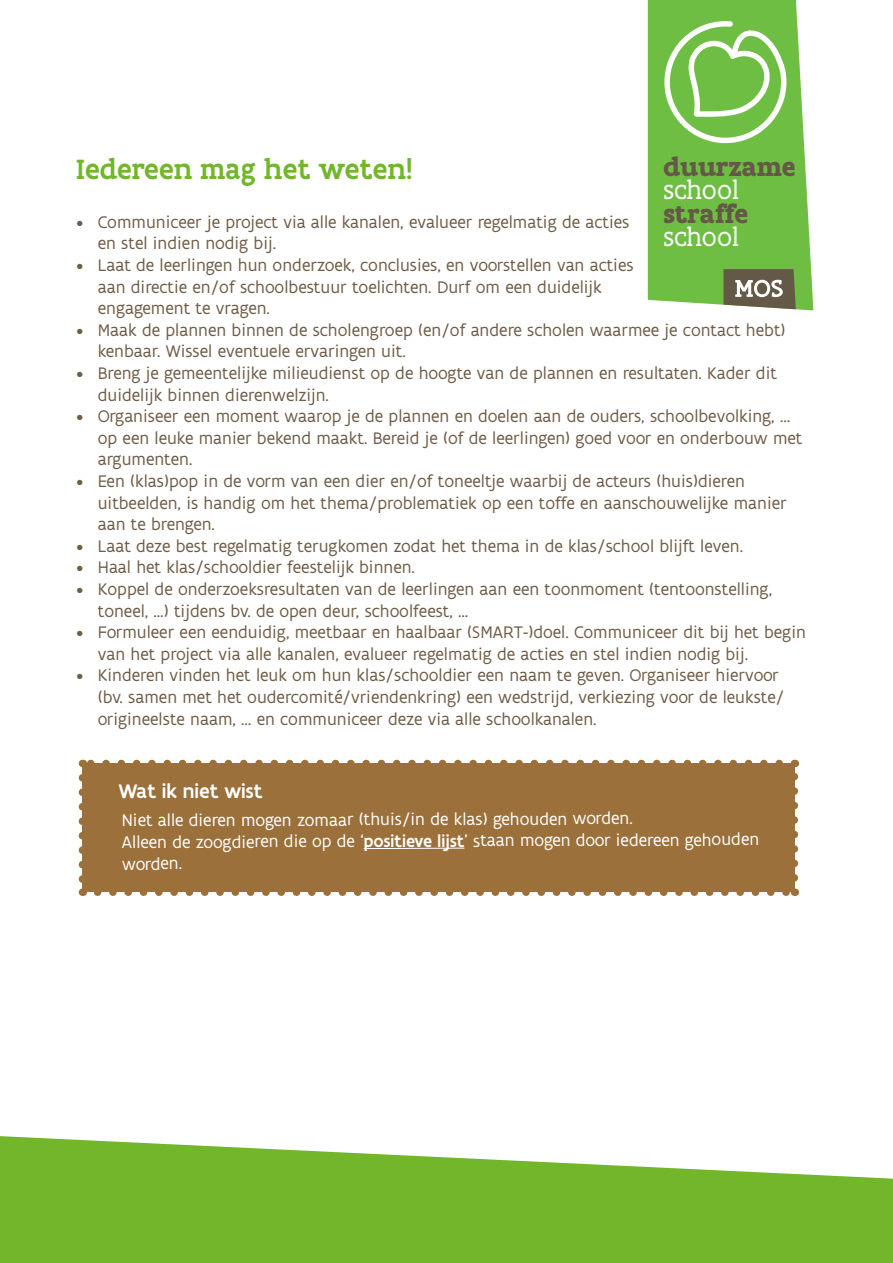
<style>
.page{position:relative;width:893px;height:1263px;background:#fff}
.page>*{position:absolute;margin:0;border:0;box-sizing:border-box;transform-origin:0 0}
.t1{font:500 30px "Flanders Art Serif";color:#72b62b}
.t2{font:700 27.75px "Flanders Art Serif";letter-spacing:-.015em;color:#645847}
.t3{font:27.75px "Flanders Art Serif";color:#fff}
.t4{font:500 21px "Flanders Art Sans";color:#fff}
.t5{font:18px/21.6px "Flanders Art Sans";color:#6f5d48}
.t6{font:18px/21.1px "Flanders Art Sans";letter-spacing:-.005em;color:#fff}
.s1{font-weight:500}
</style>
<div class="page">
<svg style="left:648px;top:0;width:165px;height:310px;background:#7dc456"></svg>
<svg style="left:723px;top:269px;width:73px;height:40px;background:#817a69"></svg>
<svg style="left:664px;top:21px;width:122px;height:122px"></svg>
<svg style="left:0;top:1136px;width:893px;height:127px;fill:#72b62b"></svg>
<div style="left:82px;top:763px;width:712px;height:129px;background:#9b703a"></div>
<svg style="left:98px;top:892px;width:689px;height:4px"></svg>
<svg style="left:90px;top:760px;width:689px;height:3px"></svg>
<svg style="left:79px;top:778px;width:7px;height:118px"></svg>
<svg style="left:791px;top:760px;width:7px;height:118px"></svg>
<hr style="left:364px;top:848px;width:100px;height:1px;background:#fff">
<h2 class="t2" style="left:663px;top:150px;width:134px">duurzame</h2>
<h2 class="t3" style="left:663px;top:171px;width:77px">school</h2>
<h2 class="t2" style="left:663px;top:197px;width:87px">straffe</h2>
<h2 class="t3" style="left:663px;top:219px;width:77px">school</h2>
<p class="t1" style="left:77px;top:150px;width:337px">Iedereen mag het weten!</p>
<p class="t5" style="left:98px;top:211px;width:533px;text-indent:-21px">• Communiceer je project via alle kanalen, evalueer regelmatig de acties en stel indien nodig bij.</p>
<p class="t5" style="left:98px;top:255px;width:537px;text-indent:-21px">• Laat de leerlingen hun onderzoek, conclusies, en voorstellen van acties aan directie en/of schoolbestuur toelichten. Durf om een duidelijk engagement te vragen.</p>
<p class="t5" style="left:98px;top:319px;width:689px;text-indent:-21px">• Maak de plannen binnen de scholengroep (en/of andere scholen waarmee je contact hebt) kenbaar. Wissel eventuele ervaringen uit.</p>
<p class="t5" style="left:98px;top:363px;width:681px;text-indent:-21px">• Breng je gemeentelijke milieudienst op de hoogte van de plannen en resultaten. Kader dit duidelijk binnen dierenwelzijn.</p>
<p class="t5" style="left:98px;top:406px;width:706px;text-indent:-21px">• Organiseer een moment waarop je de plannen en doelen aan de ouders, schoolbevolking, … op een leuke manier bekend maakt. Bereid je (of de leerlingen) goed voor en onderbouw met argumenten.</p>
<p class="t5" style="left:98px;top:471px;width:690px;text-indent:-21px">• Een (klas)pop in de vorm van een dier en/of toneeltje waarbij de acteurs (huis)dieren uitbeelden, is handig om het thema/problematiek op een toffe en aanschouwelijke manier aan te brengen.</p>
<p class="t5" style="left:77px;top:535px;width:668px">• Laat deze best regelmatig terugkomen zodat het thema in de klas/school blijft leven.</p>
<p class="t5" style="left:77px;top:557px;width:340px">• Haal het klas/schooldier feestelijk binnen.</p>
<p class="t5" style="left:98px;top:579px;width:676px;text-indent:-21px">• Koppel de onderzoeksresultaten van de leerlingen aan een toonmoment (tentoonstelling, toneel, …) tijdens bv. de open deur, schoolfeest, …</p>
<p class="t5" style="left:98px;top:622px;width:710px;text-indent:-21px">• Formuleer een eenduidig, meetbaar en haalbaar (SMART-)doel. Communiceer dit bij het begin van het project via alle kanalen, evalueer regelmatig de acties en stel indien nodig bij.</p>
<p class="t5" style="left:98px;top:665px;width:688px;text-indent:-21px">• Kinderen vinden het leuk om hun klas/schooldier een naam te geven. Organiseer hiervoor (bv. samen met het oudercomité/vriendenkring) een wedstrijd, verkiezing voor de leukste/ origineelste naam, … en communiceer deze via alle schoolkanalen.</p>
<p class="t4" style="left:119px;top:778px;width:146px">Wat ik niet wist</p>
<p class="t6" style="left:122px;top:809px;width:639px">Niet alle dieren mogen zomaar (thuis/in de klas) gehouden worden.<br>Alleen de zoogdieren die op de ‘<span class="s1">positieve lijst</span>’ staan mogen door iedereen gehouden</p>
<p class="t6" style="left:122px;top:853px;width:62px">worden.</p>
</div>
